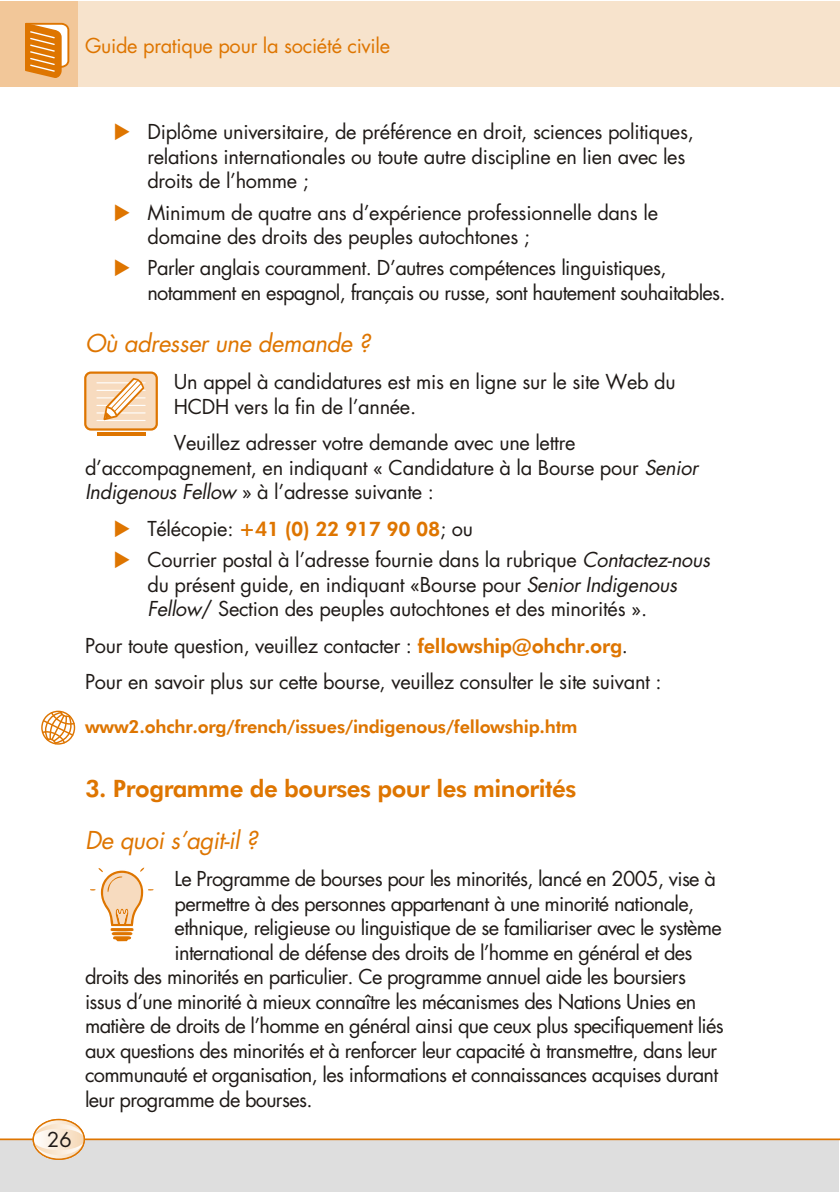
<style>
.page{position:relative;width:840px;height:1192px;background:#fff}
.page>*{position:absolute;margin:0;border:0;box-sizing:border-box;transform-origin:0 0}
.t1{font:italic 24px "Futura";letter-spacing:-.02em;color:#de7500}
.t2{font:24px "Futura Hv BT";letter-spacing:-.02em;color:#de7500}
.t3{font:20px/24.6px "Futura";letter-spacing:-.025em;color:#1f1a17}
.t4{font:20px "Futura";letter-spacing:-.015em;color:#de7500}
.t5{font:20px "Futura Hv BT";letter-spacing:-.015em;color:#de7500}
.t6{font:18px "Futura Hv BT";letter-spacing:-.01em;color:#de7500}
.s1{color:#de7500}
.s2{font-style:italic}
.s3{font-family:"Futura";color:#1f1a17}
.s4{font-family:"Futura Hv BT";color:#de7500}
</style>
<div class="page">
<div style="left:0;top:1140px;width:839px;height:52px;background:#dedede"></div>
<div style="left:77px;top:1px;width:762px;height:86px;background:#f7e3cc"></div>
<div style="left:0;top:1px;width:77px;height:86px;background:#f2c799"></div>
<svg style="left:25px;top:23px;width:44px;height:55px;background:#e69a45"></svg>
<hr style="left:0;top:1139px;width:839px;height:1px;background:#de7500">
<svg style="left:33px;top:1120px;width:51px;height:39px"></svg>
<div style="left:33px;top:1124px;width:51px;height:31px;background:linear-gradient(to right,#f6dab9,#fdf8f3);border-radius:50%"></div>
<div style="left:33px;top:1129px;width:51px;height:21px;background:linear-gradient(to right,#fffefe,#f5d7b4);border-radius:50%"></div>
<div style="left:33px;top:1119px;width:52px;height:41px;border:1px solid #de7500;border-radius:50%"></div>
<div style="left:84px;top:372px;width:74px;height:59px;background:#f7dbbf;border:2px solid #de7500;border-radius:6px"></div>
<svg style="left:96px;top:378px;width:50px;height:43px"></svg>
<hr style="left:97px;top:433px;width:49px;height:3px;background:#de7500">
<svg style="left:41px;top:711px;width:34px;height:34px"></svg>
<svg style="left:90px;top:868px;width:64px;height:73px"></svg>
<p class="t4" style="left:85px;top:39px;width:307px">Guide pratique pour la société civile</p>
<p class="t3" style="left:147px;top:123px;width:548px;text-indent:-34px"><span class="s1">◆</span> Diplôme universitaire, de préférence en droit, sciences politiques, relations internationales ou toute autre discipline en lien avec les droits de l’homme ;</p>
<p class="t3" style="left:147px;top:203px;width:512px;text-indent:-34px"><span class="s1">◆</span> Minimum de quatre ans d’expérience professionnelle dans le domaine des droits des peuples autochtones ;</p>
<p class="t3" style="left:147px;top:259px;width:580px;text-indent:-34px"><span class="s1">◆</span> Parler anglais couramment. D’autres compétences linguistiques, notamment en espagnol, français ou russe, sont hautement souhaitables.</p>
<p class="t1" style="left:85px;top:335px;width:287px">Où adresser une demande ?</p>
<p class="t3" style="left:174px;top:373px;width:503px">Un appel à candidatures est mis en ligne sur le site Web du<br>HCDH vers la fin de l’année.</p>
<p class="t3" style="left:85px;top:434px;width:615px;text-indent:89px">Veuillez adresser votre demande avec une lettre d’accompagnement, en indiquant « Candidature à la Bourse pour <span class="s2">Senior<br>Indigenous Fellow</span> » à l’adresse suivante :</p>
<p class="t5" style="left:113px;top:521px;width:361px">◆ <span class="s3">Télécopie:</span> +41 (0) 22 917 90 08<span class="s3">; ou</span></p>
<p class="t3" style="left:147px;top:551px;width:564px;text-indent:-34px"><span class="s1">◆</span> Courrier postal à l’adresse fournie dans la rubrique <span class="s2">Contactez-nous </span>du présent guide, en indiquant «Bourse pour <span class="s2">Senior Indigenous<br>Fellow</span>/ Section des peuples autochtones et des minorités ».</p>
<p class="t3" style="left:85px;top:630px;width:578px;line-height:36.6px">Pour toute question, veuillez contacter : <span class="s4">fellowship@ohchr.org</span>.<br>Pour en savoir plus sur cette bourse, veuillez consulter le site suivant :</p>
<p class="t6" style="left:85px;top:719px;width:494px">www2.ohchr.org/french/issues/indigenous/fellowship.htm</p>
<p class="t3" style="left:47px;top:1130px;width:26px">26</p>
<p class="t2" style="left:85px;top:779px;width:493px">3. Programme de bourses pour les minorités</p>
<p class="t1" style="left:85px;top:832px;width:174px">De quoi s’agit-il ?</p>
<p class="t3" style="left:175px;top:870px;width:543px">Le Programme de bourses pour les minorités, lancé en 2005, vise à</p>
<p class="t3" style="left:175px;top:894px;width:521px">permettre à des personnes appartenant à une minorité nationale,</p>
<p class="t3" style="left:175px;top:919px;width:549px">ethnique, religieuse ou linguistique de se familiariser avec le système</p>
<p class="t3" style="left:175px;top:943px;width:519px">international de défense des droits de l’homme en général et des</p>
<p class="t3" style="left:85px;top:968px;width:602px">droits des minorités en particulier. Ce programme annuel aide les boursiers</p>
<p class="t3" style="left:85px;top:992px;width:613px">issus d’une minorité à mieux connaître les mécanismes des Nations Unies en</p>
<p class="t3" style="left:85px;top:1017px;width:640px">matière de droits de l’homme en général ainsi que ceux plus specifiquement liés</p>
<p class="t3" style="left:85px;top:1041px;width:634px">aux questions des minorités et à renforcer leur capacité à transmettre, dans leur</p>
<p class="t3" style="left:85px;top:1066px;width:635px">communauté et organisation, les informations et connaissances acquises durant</p>
<p class="t3" style="left:85px;top:1091px;width:229px">leur programme de bourses.</p>
</div>
